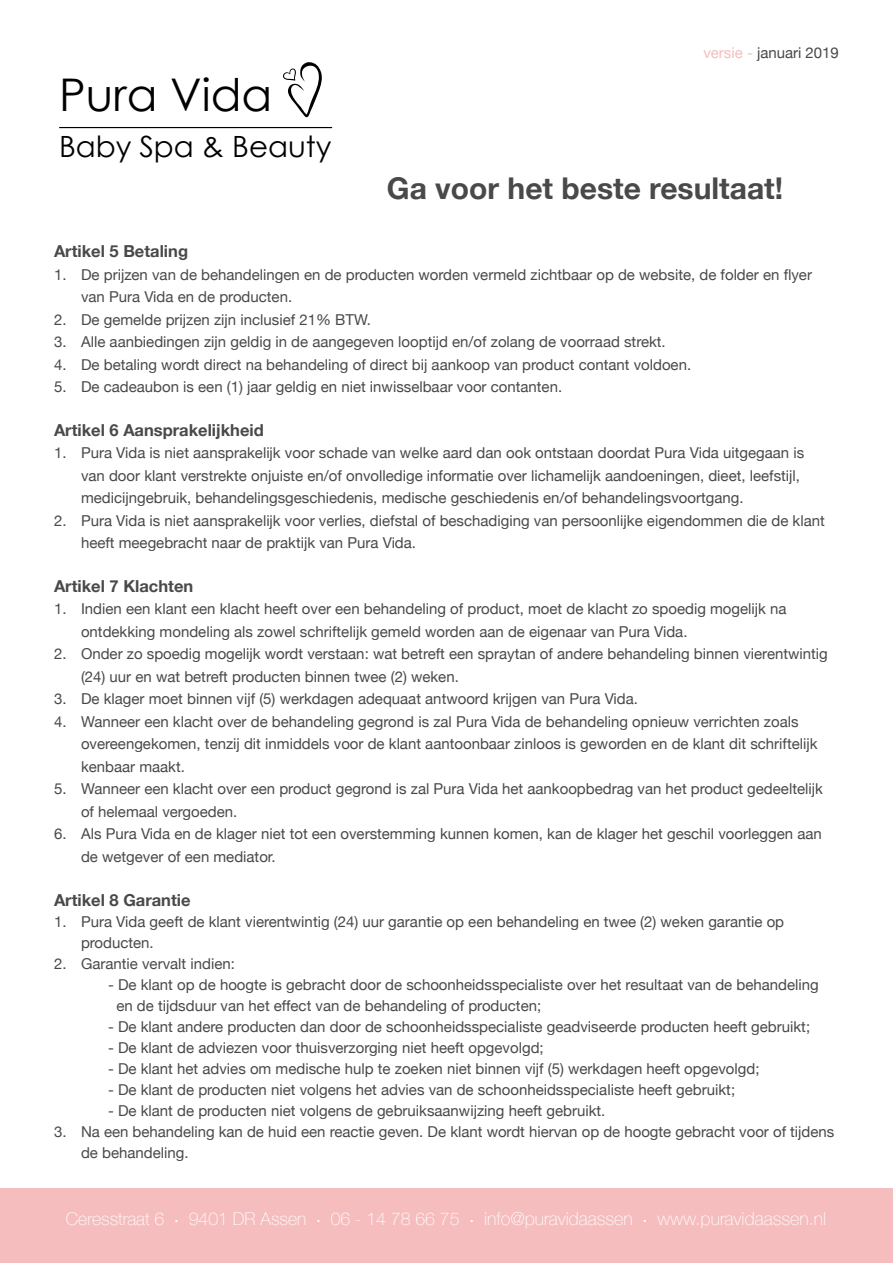
<style>
.page{position:relative;width:893px;height:1263px;background:#fff}
.page>*{position:absolute;margin:0;border:0;box-sizing:border-box;transform-origin:0 0}
.t1{font:45px "Century Gothic";color:#000}
.t2{font:700 30px "Helvetica Neue";color:#49484a}
.t3{font:29.25px "Century Gothic";color:#000}
.t4{font:100 18px "Helvetica Neue";color:#fff}
.t5{font:700 16.5px "Helvetica Neue";color:#49484a}
.t6{font:15px/22.5px "Helvetica Neue";color:#49484a}
.s1{color:#f6bdbe}
.s2{font-size:17.7px}
</style>
<div class="page">
<div style="left:0;top:1188px;width:893px;height:75px;background:#f6bdbe"></div>
<svg style="left:283px;top:62px;width:39px;height:56px"></svg>
<hr style="left:59px;top:127px;width:273px;height:1px;background:#000">
<h1 class="t1" style="left:59px;top:63px;width:215px">Pura Vida</h1>
<h3 class="t3" style="left:59px;top:126px;width:274px">Baby Spa &amp; Beauty</h3>
<p class="t6" style="left:703px;top:41px;width:137px"><span class="s1">versie -</span> januari 2019</p>
<h2 class="t2" style="left:387px;top:170px;width:398px">Ga voor het beste resultaat!</h2>
<p class="t5" style="left:54px;top:241px;width:136px">Artikel 5 Betaling</p>
<p class="t6" style="left:81px;top:263px;width:732px;text-indent:-27px">1. De prijzen van de behandelingen en de producten worden vermeld zichtbaar op de website, de folder en flyer van Pura Vida en de producten.</p>
<p class="t6" style="left:54px;top:308px;width:319px">2. De gemelde prijzen zijn inclusief 21% BTW.</p>
<p class="t6" style="left:54px;top:331px;width:613px">3. Alle aanbiedingen zijn geldig in de aangegeven looptijd en/of zolang de voorraad strekt.</p>
<p class="t6" style="left:54px;top:353px;width:639px">4. De betaling wordt direct na behandeling of direct bij aankoop van product contant voldoen.</p>
<p class="t6" style="left:54px;top:376px;width:510px">5. De cadeaubon is een (1) jaar geldig en niet inwisselbaar voor contanten.</p>
<p class="t5" style="left:54px;top:420px;width:211px">Artikel 6 Aansprakelijkheid</p>
<p class="t6" style="left:81px;top:442px;width:725px;text-indent:-27px">1. Pura Vida is niet aansprakelijk voor schade van welke aard dan ook ontstaan doordat Pura Vida uitgegaan is van door klant verstrekte onjuiste en/of onvolledige informatie over lichamelijk aandoeningen, dieet, leefstijl, medicijngebruik, behandelingsgeschiedenis, medische geschiedenis en/of behandelingsvoortgang.</p>
<p class="t6" style="left:81px;top:509px;width:745px;text-indent:-27px">2. Pura Vida is niet aansprakelijk voor verlies, diefstal of beschadiging van persoonlijke eigendommen die de klant heeft meegebracht naar de praktijk van Pura Vida.</p>
<p class="t5" style="left:54px;top:576px;width:141px">Artikel 7 Klachten</p>
<p class="t6" style="left:81px;top:598px;width:707px;text-indent:-27px">1. Indien een klant een klacht heeft over een behandeling of product, moet de klacht zo spoedig mogelijk na ontdekking mondeling als zowel schriftelijk gemeld worden aan de eigenaar van Pura Vida.</p>
<p class="t6" style="left:81px;top:643px;width:748px;text-indent:-27px">2. Onder zo spoedig mogelijk wordt verstaan: wat betreft een spraytan of andere behandeling binnen vierentwintig (24) uur en wat betreft producten binnen twee (2) weken.</p>
<p class="t6" style="left:54px;top:688px;width:586px">3. De klager moet binnen vijf (5) werkdagen adequaat antwoord krijgen van Pura Vida.</p>
<p class="t6" style="left:81px;top:710px;width:738px;text-indent:-27px">4. Wanneer een klacht over de behandeling gegrond is zal Pura Vida de behandeling opnieuw verrichten zoals overeengekomen, tenzij dit inmiddels voor de klant aantoonbaar zinloos is geworden en de klant dit schriftelijk kenbaar maakt.</p>
<p class="t6" style="left:81px;top:778px;width:743px;text-indent:-27px">5. Wanneer een klacht over een product gegrond is zal Pura Vida het aankoopbedrag van het product gedeeltelijk of helemaal vergoeden.</p>
<p class="t6" style="left:81px;top:823px;width:742px;text-indent:-27px">6. Als Pura Vida en de klager niet tot een overstemming kunnen komen, kan de klager het geschil voorleggen aan de wetgever of een mediator.</p>
<p class="t5" style="left:54px;top:889px;width:138px">Artikel 8 Garantie</p>
<p class="t6" style="left:81px;top:910px;width:705px;line-height:21px;text-indent:-27px">1. Pura Vida geeft de klant vierentwintig (24) uur garantie op een behandeling en twee (2) weken garantie op producten.</p>
<p class="t6" style="left:54px;top:952px;width:182px">2. Garantie vervalt indien:</p>
<p class="t6" style="left:116px;top:973px;width:704px;line-height:21px;text-indent:-8px">- De klant op de hoogte is gebracht door de schoonheidsspecialiste over het resultaat van de behandeling en de tijdsduur van het effect van de behandeling of producten;</p>
<p class="t6" style="left:108px;top:1015px;width:704px">- De klant andere producten dan door de schoonheidsspecialiste geadviseerde producten heeft gebruikt;</p>
<p class="t6" style="left:108px;top:1036px;width:437px">- De klant de adviezen voor thuisverzorging niet heeft opgevolgd;</p>
<p class="t6" style="left:108px;top:1057px;width:653px">- De klant het advies om medische hulp te zoeken niet binnen vijf (5) werkdagen heeft opgevolgd;</p>
<p class="t6" style="left:108px;top:1078px;width:629px">- De klant de producten niet volgens het advies van de schoonheidsspecialiste heeft gebruikt;</p>
<p class="t6" style="left:108px;top:1099px;width:499px">- De klant de producten niet volgens de gebruiksaanwijzing heeft gebruikt.</p>
<p class="t6" style="left:81px;top:1120px;width:755px;line-height:21px;text-indent:-27px">3. Na een behandeling kan de huid een reactie geven. De klant wordt hiervan op de hoogte gebracht voor of tijdens de behandeling.</p>
<p class="t4" style="left:66px;top:1205px;width:762px"><span class="s2">Ceresstraat 6</span> <sup>.</sup> <span class="s2">9401 DR Assen</span> <sup>.</sup> <span class="s2">06 - 14 78 66 75</span> <sup>.</sup> info@puravidaassen <sup>.</sup> www.puravidaassen.nl</p>
</div>
